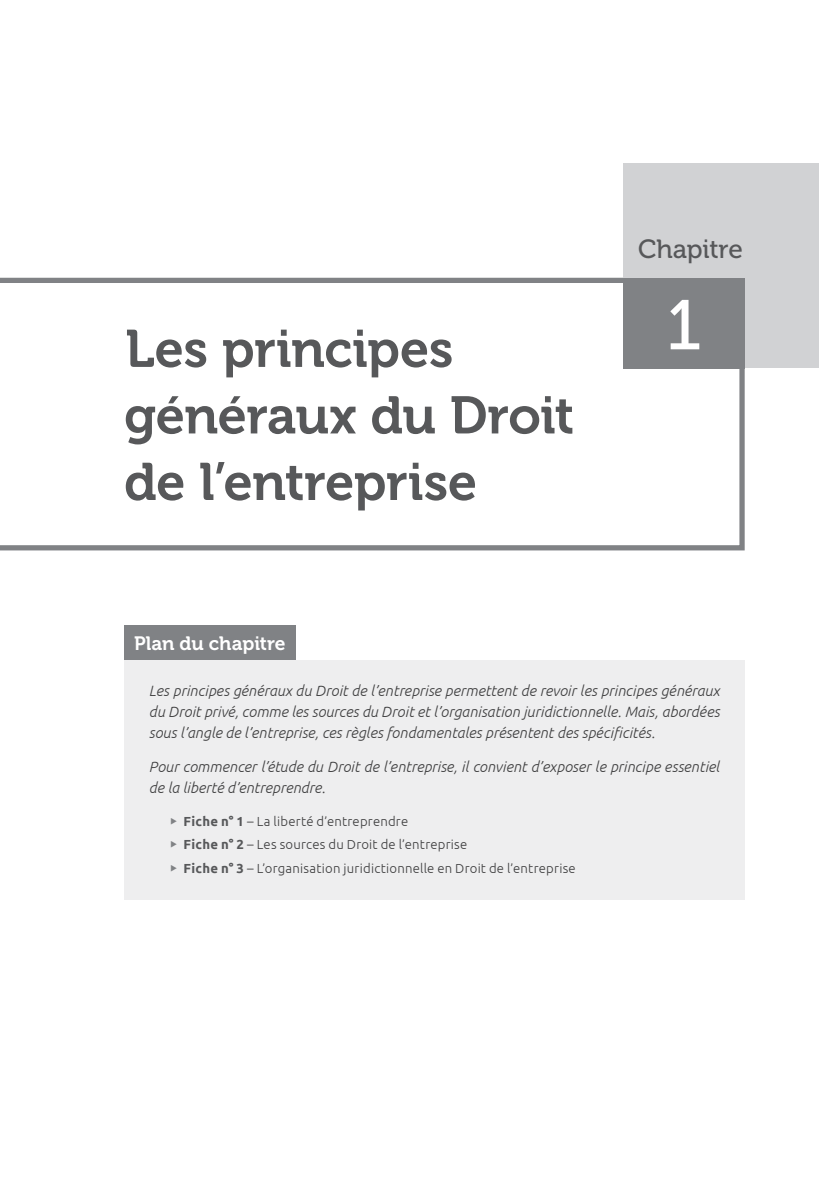
<style>
.page{position:relative;width:819px;height:1191px;background:#fff}
.page>*{position:absolute;margin:0;border:0;box-sizing:border-box;transform-origin:0 0}
.t1{font:70px "Museo 500";color:#fff}
.t2{font:52.5px/66.5px "Museo 700";letter-spacing:-.01em;color:#57585a}
.t3{font:26.25px "Museo 500";letter-spacing:-.005em;color:#57585a}
.t4{font:19.25px "Museo 700";color:#fff}
.t5{font:italic 300 14.88px/21px "Ubuntu";letter-spacing:.005em;color:#3e3e3f;text-align:justify}
.t6{font:300 13.12px/23.3px "Ubuntu";letter-spacing:.015em;color:#3e3e3f}
.s1{font-weight:700;color:#57585a}
</style>
<div class="page">
<svg style="left:0;top:278px;width:744px;height:272px"></svg>
<div style="left:124px;top:626px;width:171px;height:34px;background:#808285"></div>
<div style="left:124px;top:659px;width:620px;height:106px;background:#eeeeef"></div>
<div style="left:124px;top:735px;width:620px;height:85px;background:#eeeeef"></div>
<div style="left:124px;top:814px;width:620px;height:62px;background:#eeeeef"></div>
<div style="left:124px;top:837px;width:620px;height:62px;background:#eeeeef"></div>
<div style="left:623px;top:164px;width:196px;height:204px;background:#d1d2d4"></div>
<div style="left:623px;top:278px;width:121px;height:90px;background:#808285"></div>
<h2 class="t2" style="left:124px;top:316px;width:451px">Les principes généraux du Droit de l’entreprise</h2>
<h3 class="t3" style="left:638px;top:234px;width:106px">Chapitre</h3>
<h1 class="t1" style="left:666px;top:287px;width:37px">1</h1>
<p class="t4" style="left:134px;top:633px;width:153px">Plan du chapitre</p>
<p class="t5" style="left:149px;top:680px;width:572px">Les principes généraux du Droit de l’entreprise permettent de revoir les principes généraux du Droit privé, comme les sources du Droit et l’organisation juridictionnelle. Mais, abordées sous l’angle de l’entreprise, ces règles fondamentales présentent des spécificités.</p>
<p class="t5" style="left:149px;top:755px;width:572px">Pour commencer l’étude du Droit de l’entreprise, il convient d’exposer le principe essentiel de la liberté d’entreprendre.</p>
<p class="t6" style="left:184px;top:809px;width:393px"><span class="s1">Fiche n° 1</span> – La liberté d’entreprendre<br><span class="s1">Fiche n° 2</span> – Les sources du Droit de l’entreprise<br><span class="s1">Fiche n° 3</span> – L’organisation juridictionnelle en Droit de l’entreprise</p>
</div>
